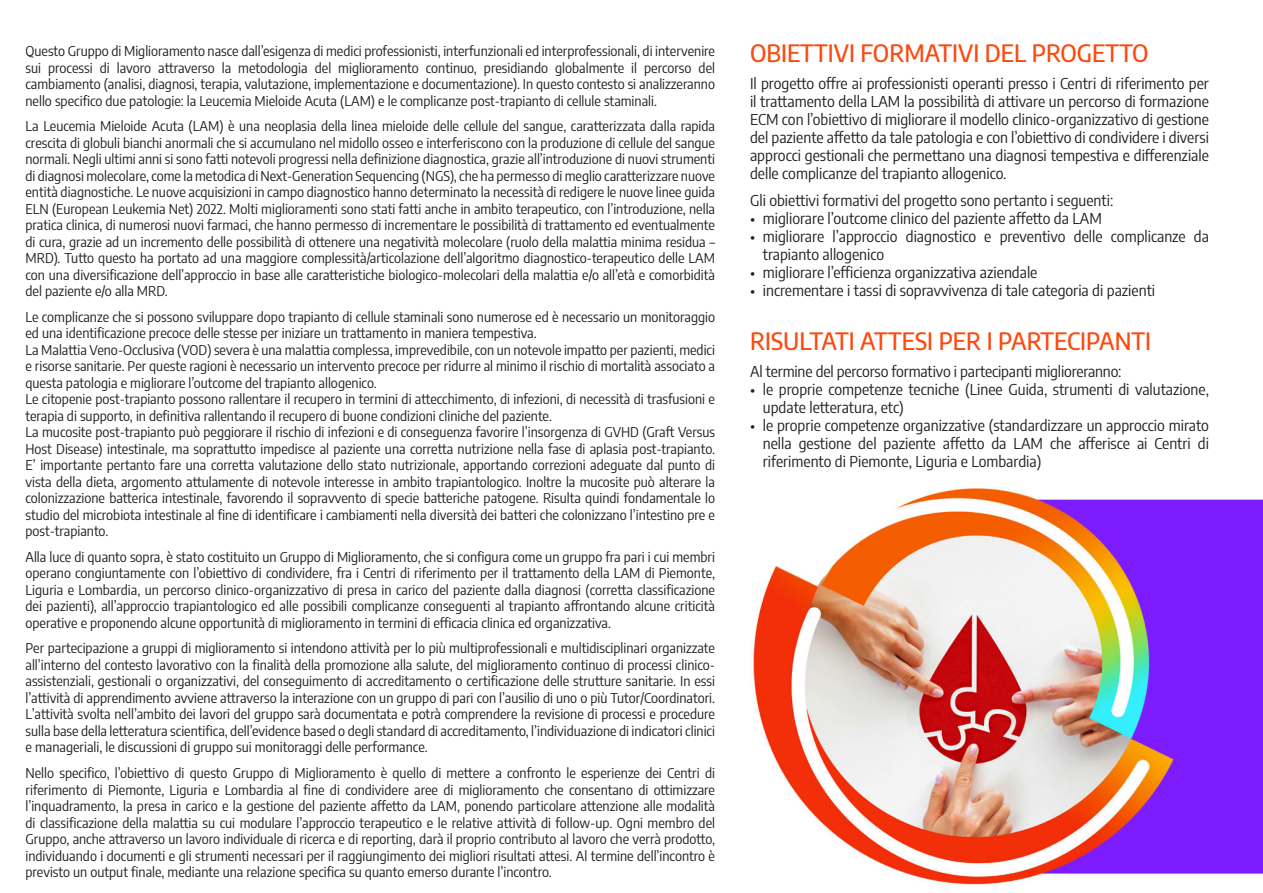
<style>
.page{position:relative;width:1263px;height:893px;background:#fff}
.page>*{position:absolute;margin:0;border:0;box-sizing:border-box;transform-origin:0 0}
.t1{font:500 semi-condensed 24px "Encode Sans";color:#fc490f}
.t2{font:semi-condensed 15px/18px "Encode Sans";color:#231f20;text-align:justify}
.t3{font:semi-condensed 13.5px/16.5px "Encode Sans";color:#231f20;text-align:justify}
</style>
<div class="page">
<img style="left:751px;top:487px;width:512px;height:398px">
<p class="t3" style="left:26px;top:43px;width:691px">Questo Gruppo di Miglioramento nasce dall’esigenza di medici professionisti, interfunzionali ed interprofessionali, di intervenire sui processi di lavoro attraverso la metodologia del miglioramento continuo, presidiando globalmente il percorso del cambiamento (analisi, diagnosi, terapia, valutazione, implementazione e documentazione). In questo contesto si analizzeranno nello specifico due patologie: la Leucemia Mieloide Acuta (LAM) e le complicanze post-trapianto di cellule staminali.</p>
<p class="t3" style="left:26px;top:118px;width:691px">La Leucemia Mieloide Acuta (LAM) è una neoplasia della linea mieloide delle cellule del sangue, caratterizzata dalla rapida crescita di globuli bianchi anormali che si accumulano nel midollo osseo e interferiscono con la produzione di cellule del sangue normali. Negli ultimi anni si sono fatti notevoli progressi nella definizione diagnostica, grazie all’introduzione di nuovi strumenti di diagnosi molecolare, come la metodica di Next-Generation Sequencing (NGS), che ha permesso di meglio caratterizzare nuove entità diagnostiche. Le nuove acquisizioni in campo diagnostico hanno determinato la necessità di redigere le nuove linee guida ELN (European Leukemia Net) 2022. Molti miglioramenti sono stati fatti anche in ambito terapeutico, con l’introduzione, nella pratica clinica, di numerosi nuovi farmaci, che hanno permesso di incrementare le possibilità di trattamento ed eventualmente di cura, grazie ad un incremento delle possibilità di ottenere una negatività molecolare (ruolo della malattia minima residua – MRD). Tutto questo ha portato ad una maggiore complessità/articolazione dell’algoritmo diagnostico-terapeutico delle LAM con una diversificazione dell’approccio in base alle caratteristiche biologico-molecolari della malattia e/o all’età e comorbidità del paziente e/o alla MRD.</p>
<p class="t3" style="left:26px;top:308px;width:691px">Le complicanze che si possono sviluppare dopo trapianto di cellule staminali sono numerose ed è necessario un monitoraggio ed una identificazione precoce delle stesse per iniziare un trattamento in maniera tempestiva.</p>
<p class="t3" style="left:26px;top:341px;width:691px">La Malattia Veno-Occlusiva (VOD) severa è una malattia complessa, imprevedibile, con un notevole impatto per pazienti, medici e risorse sanitarie. Per queste ragioni è necessario un intervento precoce per ridurre al minimo il rischio di mortalità associato a questa patologia e migliorare l’outcome del trapianto allogenico.</p>
<p class="t3" style="left:26px;top:391px;width:691px">Le citopenie post-trapianto possono rallentare il recupero in termini di attecchimento, di infezioni, di necessità di trasfusioni e terapia di supporto, in definitiva rallentando il recupero di buone condizioni cliniche del paziente.</p>
<p class="t3" style="left:26px;top:424px;width:691px">La mucosite post-trapianto può peggiorare il rischio di infezioni e di conseguenza favorire l’insorgenza di GVHD (Graft Versus Host Disease) intestinale, ma soprattutto impedisce al paziente una corretta nutrizione nella fase di aplasia post-trapianto.<br>E’ importante pertanto fare una corretta valutazione dello stato nutrizionale, apportando correzioni adeguate dal punto di vista della dieta, argomento attulamente di notevole interesse in ambito trapiantologico. Inoltre la mucosite può alterare la colonizzazione batterica intestinale, favorendo il sopravvento di specie batteriche patogene. Risulta quindi fondamentale lo studio del microbiota intestinale al fine di identificare i cambiamenti nella diversità dei batteri che colonizzano l’intestino pre e post-trapianto.</p>
<p class="t3" style="left:26px;top:548px;width:691px">Alla luce di quanto sopra, è stato costituito un Gruppo di Miglioramento, che si configura come un gruppo fra pari i cui membri operano congiuntamente con l’obiettivo di condividere, fra i Centri di riferimento per il trattamento della LAM di Piemonte, Liguria e Lombardia, un percorso clinico-organizzativo di presa in carico del paziente dalla diagnosi (corretta classificazione dei pazienti), all’approccio trapiantologico ed alle possibili complicanze conseguenti al trapianto affrontando alcune criticità operative e proponendo alcune opportunità di miglioramento in termini di efficacia clinica ed organizzativa.</p>
<p class="t3" style="left:26px;top:640px;width:691px">Per partecipazione a gruppi di miglioramento si intendono attività per lo più multiprofessionali e multidisciplinari organizzate all’interno del contesto lavorativo con la finalità della promozione alla salute, del miglioramento continuo di processi clinico&shy;assistenziali, gestionali o organizzativi, del conseguimento di accreditamento o certificazione delle strutture sanitarie. In essi l’attività di apprendimento avviene attraverso la interazione con un gruppo di pari con l’ausilio di uno o più Tutor/Coordinatori.<br>L’attività svolta nell’ambito dei lavori del gruppo sarà documentata e potrà comprendere la revisione di processi e procedure sulla base della letteratura scientifica, dell’evidence based o degli standard di accreditamento, l’individuazione di indicatori clinici e manageriali, le discussioni di gruppo sui monitoraggi delle performance.</p>
<p class="t3" style="left:26px;top:764px;width:691px">Nello specifico, l’obiettivo di questo Gruppo di Miglioramento è quello di mettere a confronto le esperienze dei Centri di riferimento di Piemonte, Liguria e Lombardia al fine di condividere aree di miglioramento che consentano di ottimizzare l’inquadramento, la presa in carico e la gestione del paziente affetto da LAM, ponendo particolare attenzione alle modalità di classificazione della malattia su cui modulare l’approccio terapeutico e le relative attività di follow-up. Ogni membro del Gruppo, anche attraverso un lavoro individuale di ricerca e di reporting, darà il proprio contributo al lavoro che verrà prodotto, individuando i documenti e gli strumenti necessari per il raggiungimento dei migliori risultati attesi. Al termine dell’incontro è previsto un output finale, mediante una relazione specifica su quanto emerso durante l’incontro.</p>
<p class="t1" style="left:750px;top:36px;width:400px">OBIETTIVI FORMATIVI DEL PROGETTO</p>
<p class="t2" style="left:750px;top:74px;width:460px">Il progetto offre ai professionisti operanti presso i Centri di riferimento per il trattamento della LAM la possibilità di attivare un percorso di formazione ECM con l’obiettivo di migliorare il modello clinico-organizzativo di gestione del paziente affetto da tale patologia e con l’obiettivo di condividere i diversi approcci gestionali che permettano una diagnosi tempestiva e differenziale delle complicanze del trapianto allogenico.</p>
<p class="t2" style="left:750px;top:191px;width:365px">Gli obiettivi formativi del progetto sono pertanto i seguenti:</p>
<p class="t2" style="left:750px;top:209px;width:353px">• migliorare l’outcome clinico del paziente affetto da LAM</p>
<p class="t2" style="left:763px;top:227px;width:448px;text-indent:-13px">• migliorare l’approccio diagnostico e preventivo delle complicanze da trapianto allogenico</p>
<p class="t2" style="left:750px;top:263px;width:289px">• migliorare l’efficienza organizzativa aziendale</p>
<p class="t2" style="left:750px;top:281px;width:407px">• incrementare i tassi di sopravvivenza di tale categoria di pazienti</p>
<p class="t1" style="left:750px;top:324px;width:402px">RISULTATI ATTESI PER I PARTECIPANTI</p>
<p class="t2" style="left:750px;top:362px;width:373px">Al termine del percorso formativo i partecipanti miglioreranno:</p>
<p class="t2" style="left:763px;top:380px;width:448px;text-indent:-13px">• le proprie competenze tecniche (Linee Guida, strumenti di valutazione, update letteratura, etc)</p>
<p class="t2" style="left:763px;top:416px;width:448px;text-indent:-13px">• le proprie competenze organizzative (standardizzare un approccio mirato nella gestione del paziente affetto da LAM che afferisce ai Centri di riferimento di Piemonte, Liguria e Lombardia)</p>
</div>
